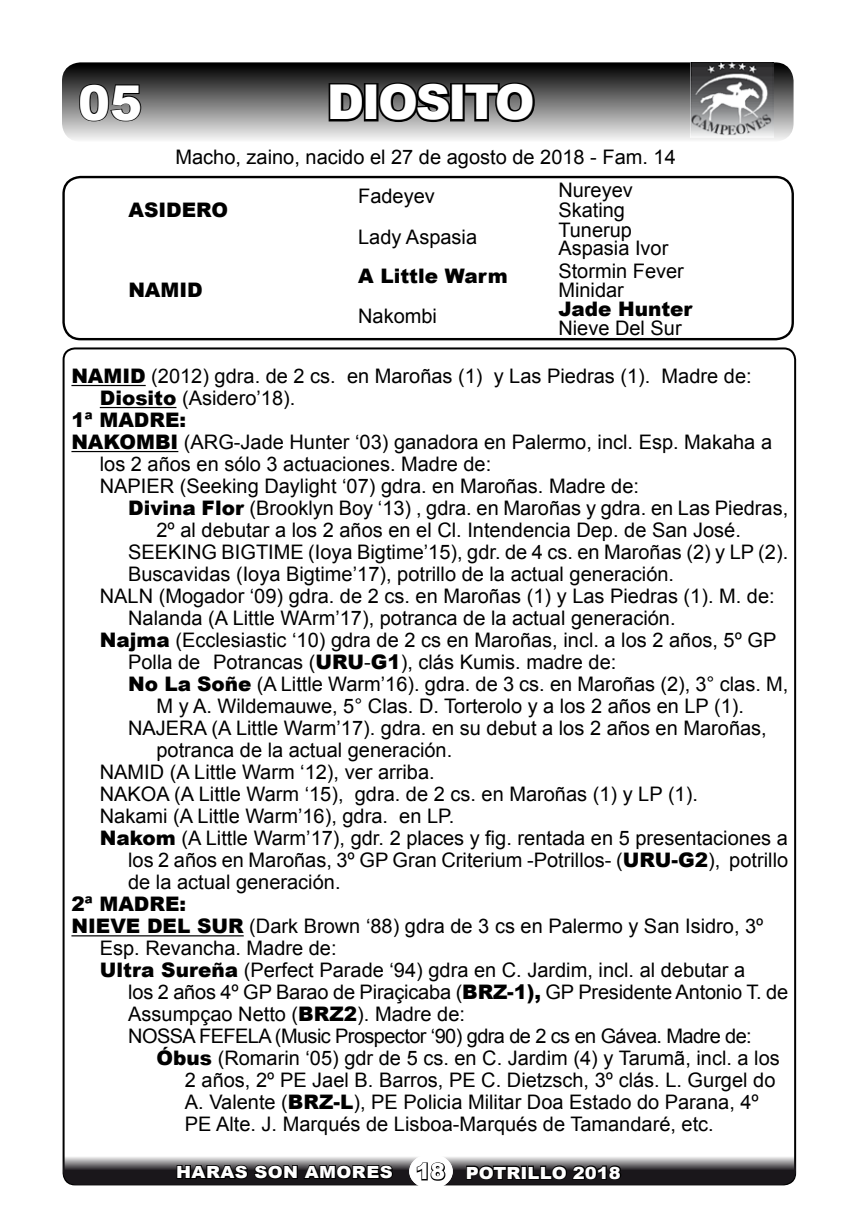
<style>
.page{position:relative;width:862px;height:1231px;background:#fff}
.page>*{position:absolute;margin:0;border:0;box-sizing:border-box;transform-origin:0 0}
.t1{font:900 48px "Arial";letter-spacing:-.05em;color:#fff}
.t2{font:900 22px "Arial";color:#fff}
.t3{font:20px "Arial";color:#000}
.t4{font:20px "Arial";letter-spacing:-.03em;color:#000}
.t5{font:900 20px "Arial";color:#000}
.t6{font:900 16.8px "Arial";letter-spacing:.02em;color:#fff;scale:1.08 1}
.t7{font:900 16.8px "Arial";color:#fff;scale:1.08 1}
.s1{font-weight:900}
</style>
<div class="page">
<div style="left:62px;top:176px;width:732px;height:164px;border:2px solid #000;border-radius:17px"></div>
<div style="left:63px;top:64px;width:729px;height:76px;background:linear-gradient(to bottom,#000,#efefef);border-radius:17px"></div>
<div style="left:62px;top:62px;width:731px;height:80px;border:3px solid #000;border-radius:17px"></div>
<svg style="left:63px;top:1155px;width:733px;height:29px;background:#5f5c5f"></svg>
<svg style="left:777px;top:1155px;width:19px;height:15px"></svg>
<svg style="left:63px;top:1155px;width:19px;height:15px"></svg>
<svg style="left:327px;top:80px;width:40px;height:43px;background:#424242"></svg>
<div style="left:364px;top:83px;width:14px;height:38px;border:4px solid #000"></div>
<svg style="left:376px;top:80px;width:77px;height:45px;background:#434343"></svg>
<div style="left:450px;top:83px;width:15px;height:38px;border:4px solid #000"></div>
<svg style="left:461px;top:80px;width:76px;height:45px;background:#4c4c4c"></svg>
<div style="left:409px;top:1153px;width:44px;height:35px;background:#fff;border-radius:50%"></div>
<svg style="left:416px;top:1162px;width:30px;height:19px"></svg>
<hr style="left:71px;top:385px;width:75px;height:1px;background:#000">
<hr style="left:100px;top:407px;width:76px;height:1px;background:#000">
<hr style="left:71px;top:451px;width:107px;height:1px;background:#000">
<hr style="left:71px;top:935px;width:173px;height:1px;background:#000">
<svg style="left:78px;top:82px;width:64px;height:41px;background:#5a5a5a"></svg>
<img style="left:691px;top:62px;width:82px;height:76px">
<svg style="left:465px;top:1163px;width:158px;height:18px;background:#201f21"></svg>
<svg style="left:176px;top:1155px;width:218px;height:25px;background:#575657"></svg>
<h1 class="t1" style="left:78px;top:68px;width:66px">05</h1>
<h1 class="t1" style="left:327px;top:67px;width:209px">DIOSITO</h1>
<p class="t3" style="left:175px;top:144px;width:502px">Macho, zaino, nacido el 27 de agosto de 2018 - Fam. 14</p>
<p class="t5" style="left:128px;top:195px;width:101px">ASIDERO</p>
<p class="t5" style="left:128px;top:275px;width:76px">NAMID</p>
<p class="t3" style="left:358px;top:182px;width:78px">Fadeyev</p>
<p class="t3" style="left:358px;top:224px;width:120px">Lady Aspasia</p>
<p class="t5" style="left:358px;top:261px;width:151px">A Little Warm</p>
<p class="t3" style="left:358px;top:303px;width:80px">Nakombi</p>
<p class="t3" style="left:558px;top:177px;width:76px">Nureyev</p>
<p class="t3" style="left:558px;top:197px;width:68px">Skating</p>
<p class="t3" style="left:558px;top:217px;width:75px">Tunerup</p>
<p class="t3" style="left:558px;top:235px;width:112px">Aspasia Ivor</p>
<p class="t3" style="left:558px;top:258px;width:127px">Stormin Fever</p>
<p class="t3" style="left:558px;top:277px;width:67px">Minidar</p>
<p class="t5" style="left:558px;top:294px;width:136px">Jade Hunter</p>
<p class="t3" style="left:558px;top:315px;width:125px">Nieve Del Sur</p>
<p class="t3" style="left:71px;top:363px;width:682px"><span class="s1">NAMID</span> (2012) gdra. de 2 cs. en Maroñas (1) y Las Piedras (1). Madre de:</p>
<p class="t3" style="left:100px;top:385px;width:197px"><span class="s1">Diosito</span> (Asidero’18).</p>
<p class="t5" style="left:71px;top:405px;width:116px">1ª MADRE:</p>
<p class="t3" style="left:71px;top:429px;width:702px"><span class="s1">NAKOMBI</span> (ARG-Jade Hunter ‘03) ganadora en Palermo, incl. Esp. Makaha a</p>
<p class="t3" style="left:100px;top:451px;width:393px">los 2 años en sólo 3 actuaciones. Madre de:</p>
<p class="t3" style="left:100px;top:473px;width:541px">NAPIER (Seeking Daylight ‘07) gdra. en Maroñas. Madre de:</p>
<p class="t3" style="left:128px;top:495px;width:661px"><span class="s1">Divina Flor</span> (Brooklyn Boy ‘13) , gdra. en Maroñas y gdra. en Las Piedras,</p>
<p class="t3" style="left:156px;top:517px;width:586px">2º al debutar a los 2 años en el Cl. Intendencia Dep. de San José.</p>
<p class="t3" style="left:128px;top:539px;width:661px">SEEKING BIGTIME (Ioya Bigtime’15), gdr. de 4 cs. en Maroñas (2) y LP (2).</p>
<p class="t3" style="left:128px;top:561px;width:547px">Buscavidas (Ioya Bigtime’17), potrillo de la actual generación.</p>
<p class="t3" style="left:100px;top:583px;width:676px">NALN (Mogador ‘09) gdra. de 2 cs. en Maroñas (1) y Las Piedras (1). M. de:</p>
<p class="t3" style="left:128px;top:605px;width:549px">Nalanda (A Little WArm’17), potranca de la actual generación.</p>
<p class="t3" style="left:100px;top:627px;width:678px"><span class="s1">Najma</span> (Ecclesiastic ‘10) gdra de 2 cs en Maroñas, incl. a los 2 años, 5º GP</p>
<p class="t3" style="left:128px;top:649px;width:490px">Polla de Potrancas (<span class="s1">URU</span>-<span class="s1">G1</span>), clás Kumis. madre de:</p>
<p class="t3" style="left:128px;top:671px;width:661px"><span class="s1">No La Soñe</span> (A Little Warm’16). gdra. de 3 cs. en Maroñas (2), 3° clas. M,</p>
<p class="t3" style="left:156px;top:693px;width:589px">M y A. Wildemauwe, 5° Clas. D. Torterolo y a los 2 años en LP (1).</p>
<p class="t3" style="left:128px;top:715px;width:640px">NAJERA (A Little Warm’17). gdra. en su debut a los 2 años en Maroñas,</p>
<p class="t3" style="left:156px;top:737px;width:297px">potranca de la actual generación.</p>
<p class="t3" style="left:100px;top:759px;width:336px">NAMID (A Little Warm ‘12), ver arriba.</p>
<p class="t3" style="left:100px;top:781px;width:600px">NAKOA (A Little Warm ‘15), gdra. de 2 cs. en Maroñas (1) y LP (1).</p>
<p class="t3" style="left:100px;top:803px;width:356px">Nakami (A Little Warm’16), gdra. en LP.</p>
<p class="t3" style="left:100px;top:825px;width:689px"><span class="s1">Nakom</span> (A Little Warm’17), gdr. 2 places y fig. rentada en 5 presentaciones a</p>
<p class="t3" style="left:128px;top:847px;width:661px">los 2 años en Maroñas, 3º GP Gran Criterium -Potrillos- (<span class="s1">URU-G2</span>), potrillo</p>
<p class="t3" style="left:128px;top:869px;width:214px">de la actual generación.</p>
<p class="t5" style="left:71px;top:889px;width:116px">2ª MADRE:</p>
<p class="t3" style="left:71px;top:913px;width:693px"><span class="s1">NIEVE DEL SUR</span> (Dark Brown ‘88) gdra de 3 cs en Palermo y San Isidro, 3º</p>
<p class="t3" style="left:100px;top:935px;width:238px">Esp. Revancha. Madre de:</p>
<p class="t3" style="left:100px;top:957px;width:647px"><span class="s1">Ultra Sureña</span> (Perfect Parade ‘94) gdra en C. Jardim, incl. al debutar a</p>
<p class="t3" style="left:128px;top:979px;width:661px">los 2 años 4º GP Barao de Piraçicaba (<span class="s1">BRZ-1),</span> GP Presidente Antonio T. de</p>
<p class="t3" style="left:128px;top:1001px;width:338px">Assumpçao Netto (<span class="s1">BRZ2</span>). Madre de:</p>
<p class="t4" style="left:128px;top:1023px;width:625px">NOSSA FEFELA (Music Prospector ‘90) gdra de 2 cs en Gávea. Madre de:</p>
<p class="t3" style="left:156px;top:1045px;width:625px"><span class="s1">Óbus</span> (Romarin ‘05) gdr de 5 cs. en C. Jardim (4) y Tarumã, incl. a los</p>
<p class="t3" style="left:185px;top:1067px;width:592px">2 años, 2º PE Jael B. Barros, PE C. Dietzsch, 3º clás. L. Gurgel do</p>
<p class="t3" style="left:185px;top:1089px;width:575px">A. Valente (<span class="s1">BRZ-L</span>), PE Policia Militar Doa Estado do Parana, 4º</p>
<p class="t3" style="left:185px;top:1111px;width:530px">PE Alte. J. Marqués de Lisboa-Marqués de Tamandaré, etc.</p>
<p class="t2" style="left:416px;top:1155px;width:31px">18</p>
<p class="t6" style="left:176px;top:1159px;width:202px">HARAS SON AMORES</p>
<p class="t7" style="left:466px;top:1160px;width:145px">POTRILLO 2018</p>
</div>
